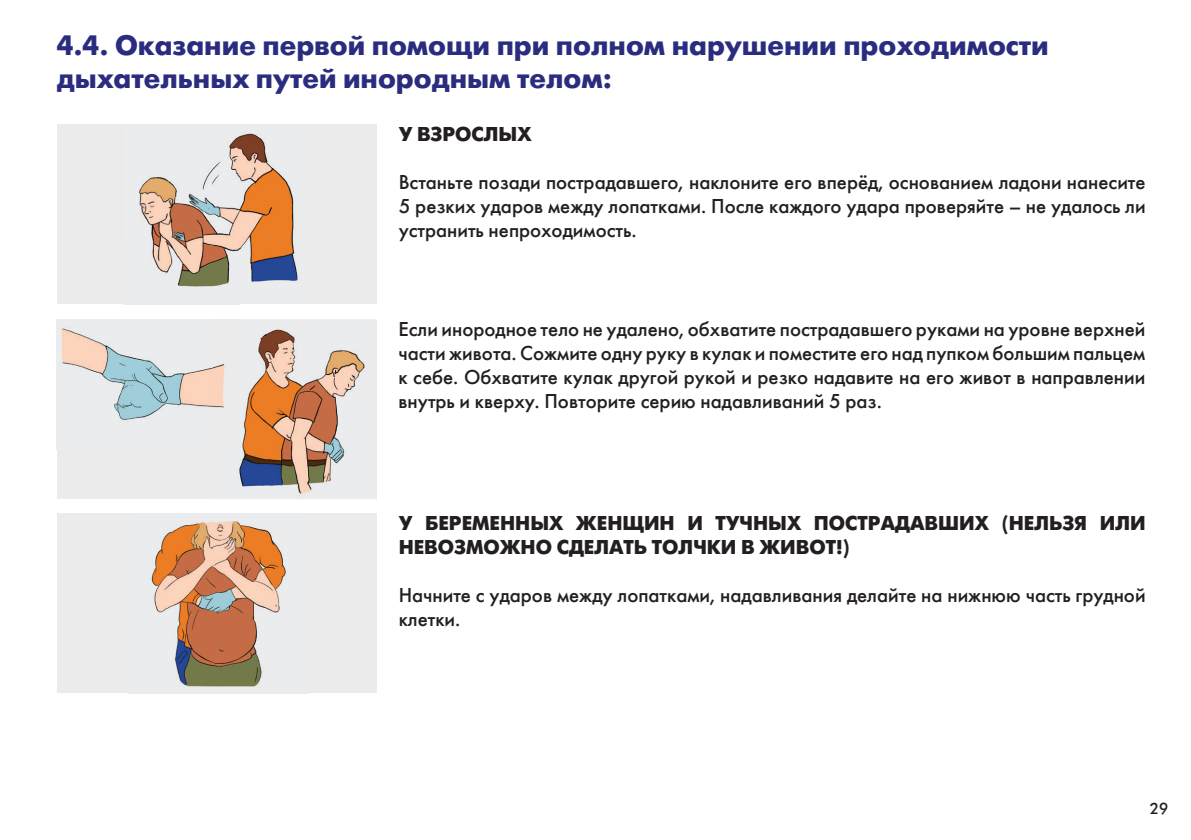
<style>
.page{position:relative;width:1191px;height:840px;background:#fff}
.page>*{position:absolute;margin:0;border:0;box-sizing:border-box;transform-origin:0 0}
.t1{font:700 28px/33.6px "Futura Futuris C";color:#2a2d7f}
.t2{font:20px/24px "Futura Futuris C";color:#231f20;text-align:justify}
.t3{font:700 20px/24px "Futura Futuris C";color:#231f20}
.t4{font:18px "Futura";color:#231f20}
</style>
<div class="page">
<div style="left:57px;top:124px;width:320px;height:180px;background:#ebebec"></div>
<div style="left:57px;top:319px;width:320px;height:180px;background:#ebebec"></div>
<div style="left:57px;top:513px;width:320px;height:179px;background:#ebebec"></div>
<img style="left:139px;top:133px;width:159px;height:154px">
<img style="left:56px;top:349px;width:1px;height:100px">
<img style="left:61px;top:327px;width:152px;height:93px">
<img style="left:239px;top:329px;width:126px;height:165px">
<img style="left:213px;top:364px;width:12px;height:44px">
<img style="left:129px;top:521px;width:180px;height:172px">
<h1 class="t1" style="left:57px;top:29px;width:993px">4.4. Оказание первой помощи при полном нарушении проходимости дыхательных путей инородным телом:</h1>
<p class="t3" style="left:399px;top:123px;width:134px">У ВЗРОСЛЫХ</p>
<p class="t2" style="left:399px;top:170px;width:748px">Встаньте позади пострадавшего, наклоните его вперёд, основанием ладони нанесите 5 резких ударов между лопатками. После каждого удара проверяйте – не удалось ли устранить непроходимость.</p>
<p class="t2" style="left:398px;top:317px;width:748px">Если инородное тело не удалено, обхватите пострадавшего руками на уровне верхней части живота. Сожмите одну руку в кулак и поместите его над пупком большим пальцем к себе. Обхватите кулак другой рукой и резко надавите на его живот в направлении внутрь и кверху. Повторите серию надавливаний 5 раз.</p>
<p class="t3" style="left:399px;top:511px;width:748px">У БЕРЕМЕННЫХ ЖЕНЩИН И ТУЧНЫХ ПОСТРАДАВШИХ (НЕЛЬЗЯ ИЛИ<br>НЕВОЗМОЖНО СДЕЛАТЬ ТОЛЧКИ В ЖИВОТ!)</p>
<p class="t2" style="left:399px;top:583px;width:748px">Начните с ударов между лопатками, надавливания делайте на нижнюю часть грудной клетки.</p>
<p class="t4" style="left:1149px;top:799px;width:21px">29</p>
</div>
